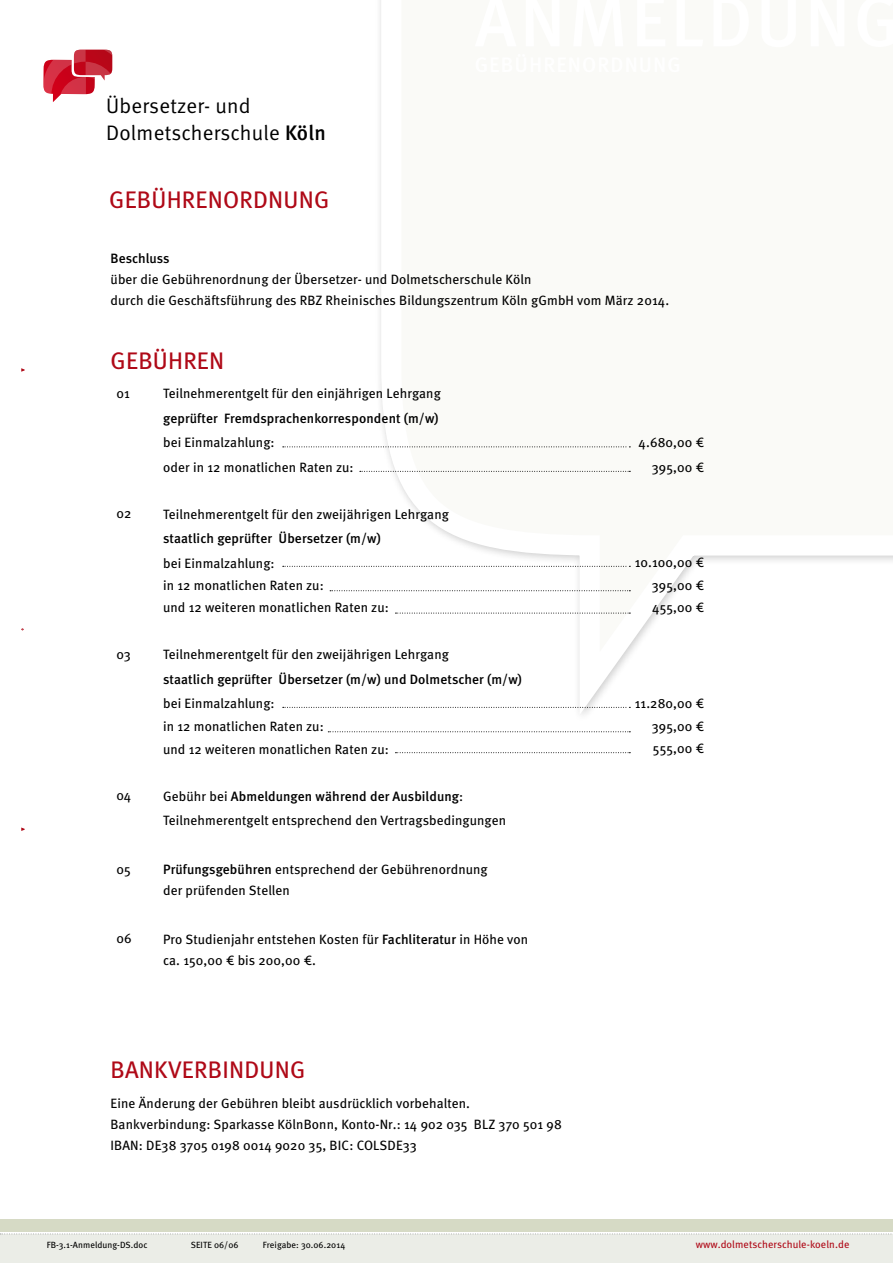
<style>
.page{position:relative;width:893px;height:1263px;background:#fff}
.page>*{position:absolute;margin:0;border:0;box-sizing:border-box;transform-origin:0 0}
.t1{font:24px "Meta";letter-spacing:.01em;color:#af0917}
.t2{font:21px/26.2px "Meta Normal";letter-spacing:.01em;color:#000}
.t3{font:13.5px/21px "Meta";letter-spacing:.01em;color:#000}
.t4{font:500 13.5px "Meta";letter-spacing:.01em;color:#000}
.t5{font:10.5px "Meta";letter-spacing:.01em;color:#af0917}
.t6{font:9px "Meta";letter-spacing:.01em;color:#000}
.s1{font-family:"Meta";font-weight:500}
.s2{font-weight:500}
</style>
<div class="page">
<svg style="left:21px;top:368px;width:4px;height:4px"></svg>
<svg style="left:21px;top:827px;width:4px;height:4px"></svg>
<svg style="left:373px;top:0;width:520px;height:715px"></svg>
<svg style="left:43px;top:50px;width:69px;height:52px"></svg>
<div style="left:0;top:1219px;width:892px;height:13px;background:#d6dac5"></div>
<div style="left:0;top:1234px;width:892px;height:29px;background:#ebede7"></div>
<svg style="left:0;top:1233px;width:892px;height:1px"></svg>
<svg style="left:283px;top:446px;width:347px;height:1px"></svg>
<svg style="left:283px;top:566px;width:347px;height:1px"></svg>
<svg style="left:283px;top:707px;width:347px;height:1px"></svg>
<svg style="left:360px;top:471px;width:270px;height:1px"></svg>
<svg style="left:330px;top:590px;width:300px;height:1px"></svg>
<svg style="left:328px;top:731px;width:302px;height:1px"></svg>
<svg style="left:395px;top:752px;width:235px;height:1px"></svg>
<svg style="left:395px;top:613px;width:235px;height:1px"></svg>
<h2 class="t2" style="left:106px;top:93px;width:221px">Übersetzer- und<br>Dolmetscherschule <span class="s1">Köln</span></h2>
<h1 class="t1" style="left:109px;top:186px;width:222px">GEBÜHRENORDNUNG</h1>
<p class="t4" style="left:111px;top:250px;width:61px">Beschluss</p>
<p class="t3" style="left:111px;top:268px;width:560px">über die Gebührenordnung der Übersetzer- und Dolmetscherschule Köln<br>durch die Geschäftsführung des RBZ Rheinisches Bildungszentrum Köln gGmbH vom März 2014.</p>
<h1 class="t1" style="left:111px;top:347px;width:115px">GEBÜHREN</h1>
<p class="t3" style="left:117px;top:382px;width:15px">01</p>
<p class="t3" style="left:163px;top:383px;width:279px">Teilnehmerentgelt für den einjährigen Lehrgang</p>
<p class="t4" style="left:163px;top:410px;width:277px">geprüfter Fremdsprachenkorrespondent (m/w)</p>
<p class="t3" style="left:163px;top:432px;width:113px">bei Einmalzahlung:</p>
<p class="t3" style="left:639px;top:432px;width:67px">4.680,00 €</p>
<p class="t3" style="left:163px;top:456px;width:192px">oder in 12 monatlichen Raten zu:</p>
<p class="t3" style="left:652px;top:456px;width:54px">395,00 €</p>
<p class="t3" style="left:117px;top:503px;width:16px">02</p>
<p class="t3" style="left:163px;top:503px;width:287px">Teilnehmerentgelt für den zweijährigen Lehrgang</p>
<p class="t4" style="left:163px;top:531px;width:219px">staatlich geprüfter Übersetzer (m/w)</p>
<p class="t3" style="left:163px;top:552px;width:113px">bei Einmalzahlung:</p>
<p class="t3" style="left:635px;top:552px;width:71px">10.100,00 €</p>
<p class="t3" style="left:163px;top:574px;width:162px">in 12 monatlichen Raten zu:</p>
<p class="t3" style="left:652px;top:575px;width:54px">395,00 €</p>
<p class="t3" style="left:163px;top:597px;width:227px">und 12 weiteren monatlichen Raten zu:</p>
<p class="t3" style="left:652px;top:597px;width:53px">455,00 €</p>
<p class="t3" style="left:117px;top:643px;width:16px">03</p>
<p class="t3" style="left:163px;top:644px;width:287px">Teilnehmerentgelt für den zweijährigen Lehrgang</p>
<p class="t4" style="left:163px;top:671px;width:360px">staatlich geprüfter Übersetzer (m/w) und Dolmetscher (m/w)</p>
<p class="t3" style="left:163px;top:693px;width:113px">bei Einmalzahlung:</p>
<p class="t3" style="left:635px;top:692px;width:71px">11.280,00 €</p>
<p class="t3" style="left:163px;top:716px;width:162px">in 12 monatlichen Raten zu:</p>
<p class="t3" style="left:652px;top:716px;width:54px">395,00 €</p>
<p class="t3" style="left:163px;top:738px;width:227px">und 12 weiteren monatlichen Raten zu:</p>
<p class="t3" style="left:653px;top:738px;width:53px">555,00 €</p>
<p class="t3" style="left:117px;top:785px;width:16px">04</p>
<p class="t3" style="left:163px;top:784px;width:344px;line-height:24.5px">Gebühr bei <span class="s2">Abmeldungen während der Ausbildung</span>:<br>Teilnehmerentgelt entsprechend den Vertragsbedingungen</p>
<p class="t3" style="left:117px;top:858px;width:16px">05</p>
<p class="t3" style="left:163px;top:859px;width:326px"><span class="s2">Prüfungsgebühren</span> entsprechend der Gebührenordnung der prüfenden Stellen</p>
<p class="t3" style="left:117px;top:928px;width:17px">06</p>
<p class="t3" style="left:163px;top:929px;width:367px">Pro Studienjahr entstehen Kosten für <span class="s2">Fachliteratur</span> in Höhe von ca. 150,00 € bis 200,00 €.</p>
<h1 class="t1" style="left:111px;top:1056px;width:196px">BANKVERBINDUNG</h1>
<p class="t3" style="left:111px;top:1092px;width:453px">Eine Änderung der Gebühren bleibt ausdrücklich vorbehalten.<br>Bankverbindung: Sparkasse KölnBonn, Konto-Nr.: 14 902 035 BLZ 370 501 98<br>IBAN: DE38 3705 0198 0014 9020 35, BIC: COLSDE33</p>
<p class="t6" style="left:47px;top:1239px;width:102px">FB-3.1-Anmeldung-DS.doc</p>
<p class="t6" style="left:191px;top:1239px;width:49px">SEITE 06/06</p>
<p class="t6" style="left:263px;top:1239px;width:84px">Freigabe: 30.06.2014</p>
<p class="t5" style="left:696px;top:1238px;width:155px">www.dolmetscherschule-koeln.de</p>
</div>
